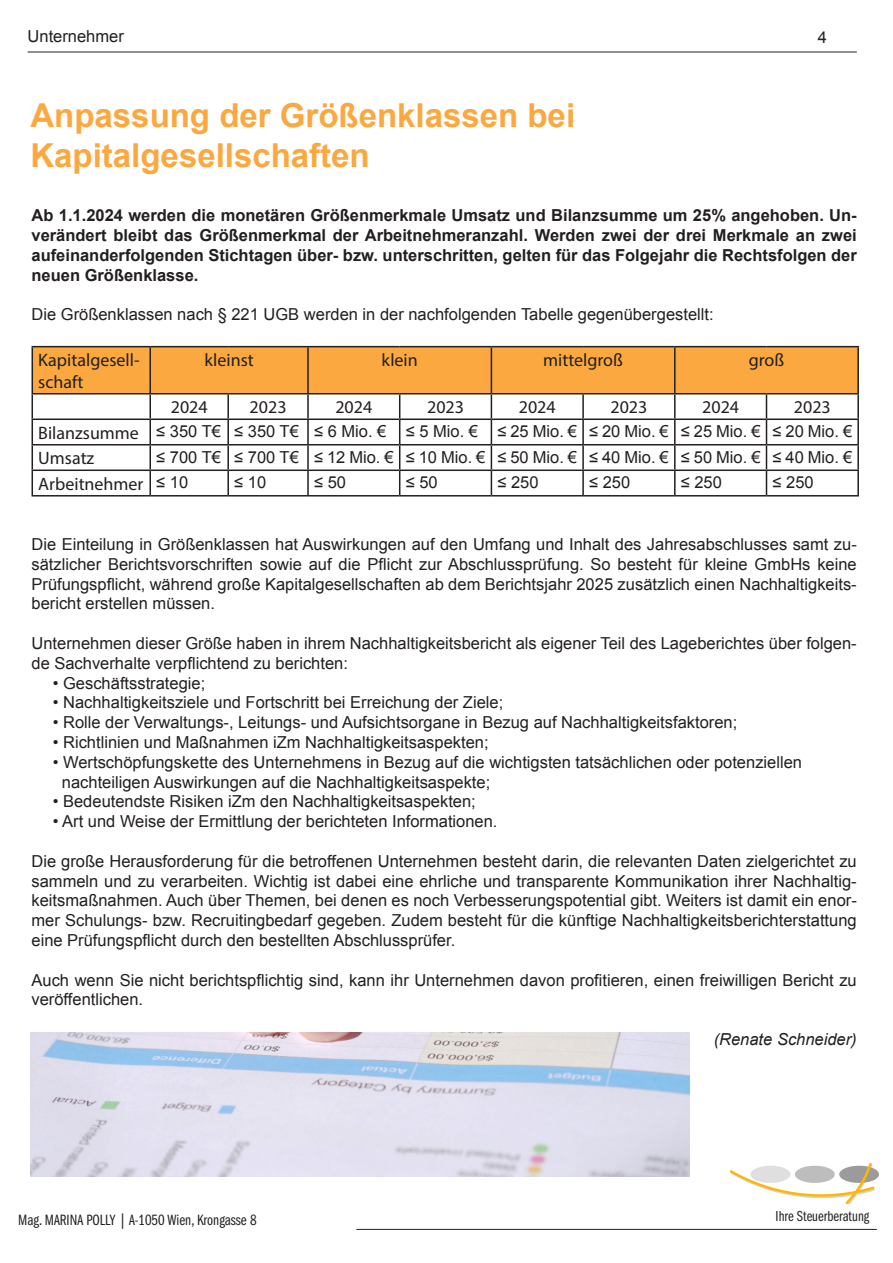
<style>
.page{position:relative;width:893px;height:1263px;background:#fff}
.page>*{position:absolute;margin:0;border:0;box-sizing:border-box;transform-origin:0 0}
.t1{font:700 33px/39.6px "Arial";color:#faa83f}
.t2{font:18px/21.6px "Myriad Pro";color:#231f20}
.t3{font:16.5px/19.8px "Arial";color:#231f20}
.t4{font:700 16.5px/19.8px "Arial";color:#231f20;text-align:justify}
.t5{font:italic 16.5px "Arial";color:#231f20}
.t6{font:15.45px "Franklin Gothic LT Pro Bk Cm";color:#231f20}
.t7{font:15px "Franklin Gothic LT Pro Bk Cm";color:#231f20}
.s1{font-family:"Myriad Pro";font-size:18px}
.s2{font-family:"Arial";font-size:16.5px}
</style>
<div class="page">
<hr style="left:28px;top:52px;width:829px;height:1px;background:#231f20">
<hr style="left:356px;top:1229px;width:521px;height:1px;background:#231f20">
<img style="left:731px;top:1164px;width:148px;height:39px">
<hr style="left:32px;top:346px;width:118px;height:1px;background:#231f20">
<hr style="left:150px;top:346px;width:78px;height:1px;background:#231f20">
<hr style="left:228px;top:346px;width:80px;height:1px;background:#231f20">
<hr style="left:308px;top:346px;width:92px;height:1px;background:#231f20">
<hr style="left:400px;top:346px;width:91px;height:1px;background:#231f20">
<hr style="left:491px;top:346px;width:92px;height:1px;background:#231f20">
<hr style="left:583px;top:346px;width:92px;height:1px;background:#231f20">
<hr style="left:675px;top:346px;width:91px;height:1px;background:#231f20">
<hr style="left:766px;top:346px;width:93px;height:1px;background:#231f20">
<hr style="left:857px;top:347px;width:2px;height:46px;background:#231f20">
<hr style="left:766px;top:393px;width:93px;height:1px;background:#231f20">
<hr style="left:857px;top:394px;width:2px;height:24px;background:#231f20">
<hr style="left:766px;top:418px;width:93px;height:2px;background:#231f20">
<hr style="left:857px;top:420px;width:2px;height:24px;background:#231f20">
<hr style="left:766px;top:444px;width:93px;height:1px;background:#231f20">
<hr style="left:857px;top:445px;width:2px;height:24px;background:#231f20">
<hr style="left:766px;top:469px;width:93px;height:2px;background:#231f20">
<svg style="left:32px;top:347px;width:826px;height:148px"></svg>
<hr style="left:857px;top:471px;width:2px;height:24px;background:#231f20">
<hr style="left:32px;top:495px;width:118px;height:1px;background:#231f20">
<hr style="left:150px;top:495px;width:78px;height:1px;background:#231f20">
<hr style="left:228px;top:495px;width:80px;height:1px;background:#231f20">
<hr style="left:308px;top:495px;width:92px;height:1px;background:#231f20">
<hr style="left:400px;top:495px;width:91px;height:1px;background:#231f20">
<hr style="left:491px;top:495px;width:92px;height:1px;background:#231f20">
<hr style="left:583px;top:495px;width:92px;height:1px;background:#231f20">
<hr style="left:675px;top:495px;width:91px;height:1px;background:#231f20">
<hr style="left:766px;top:495px;width:93px;height:1px;background:#231f20">
<img style="left:30px;top:1032px;width:659px;height:144px">
<p class="t3" style="left:28px;top:27px;width:98px">Unternehmer</p>
<p class="t3" style="left:818px;top:28px;width:11px">4</p>
<h1 class="t1" style="left:30px;top:97px;width:546px">Anpassung der Größenklassen bei<br>Kapitalgesellschaften</h1>
<p class="t4" style="left:32px;top:206px;width:827px">Ab 1.1.2024 werden die monetären Größenmerkmale Umsatz und Bilanzsumme um 25% angehoben. Un&shy;verändert bleibt das Größenmerkmal der Arbeitnehmeranzahl. Werden zwei der drei Merkmale an zwei aufeinanderfolgenden Stichtagen über- bzw. unterschritten, gelten für das Folgejahr die Rechtsfolgen der neuen Größenklasse.</p>
<p class="t3" style="left:32px;top:305px;width:684px">Die Größenklassen nach § 221 UGB werden in der nachfolgenden Tabelle gegenübergestellt:</p>
<p class="t2" style="left:38px;top:349px;width:103px">Kapitalgesell&shy;schaft</p>
<p class="t2" style="left:204px;top:349px;width:51px">kleinst</p>
<p class="t2" style="left:382px;top:349px;width:38px">klein</p>
<p class="t2" style="left:543px;top:349px;width:81px">mittelgroß</p>
<p class="t2" style="left:749px;top:349px;width:37px">groß</p>
<p class="t2" style="left:171px;top:396px;width:38px">2024</p>
<p class="t2" style="left:250px;top:396px;width:38px">2023</p>
<p class="t2" style="left:335px;top:396px;width:38px">2024</p>
<p class="t2" style="left:427px;top:396px;width:38px">2023</p>
<p class="t2" style="left:519px;top:396px;width:38px">2024</p>
<p class="t2" style="left:610px;top:396px;width:38px">2023</p>
<p class="t2" style="left:702px;top:396px;width:38px">2024</p>
<p class="t2" style="left:794px;top:396px;width:38px">2023</p>
<p class="t3" style="left:38px;top:422px;width:815px"><span class="s1">Bilanzsumme</span> ≤ 350 T€ ≤ 350 T€ ≤ 6 Mio. € ≤ 5 Mio. € ≤ 25 Mio. € ≤ 20 Mio. € ≤ 25 Mio. € ≤ 20 Mio. €</p>
<p class="t2" style="left:38px;top:447px;width:58px">Umsatz</p>
<p class="t3" style="left:156px;top:447px;width:697px">≤ 700 T€ ≤ 700 T€ ≤ 12 Mio. € ≤ 10 Mio. € ≤ 50 Mio. € ≤ 40 Mio. € ≤ 50 Mio. € ≤ 40 Mio. €</p>
<p class="t2" style="left:38px;top:473px;width:151px">Arbeitnehmer <span class="s2">≤ 10</span></p>
<p class="t3" style="left:234px;top:473px;width:33px">≤ 10</p>
<p class="t3" style="left:314px;top:473px;width:33px">≤ 50</p>
<p class="t3" style="left:406px;top:473px;width:33px">≤ 50</p>
<p class="t3" style="left:497px;top:473px;width:43px">≤ 250</p>
<p class="t3" style="left:589px;top:473px;width:43px">≤ 250</p>
<p class="t3" style="left:681px;top:473px;width:43px">≤ 250</p>
<p class="t3" style="left:772px;top:473px;width:43px">≤ 250</p>
<p class="t3" style="left:32px;top:534px;width:827px;text-align:justify">Die Einteilung in Größenklassen hat Auswirkungen auf den Umfang und Inhalt des Jahresabschlusses samt zu&shy;sätzlicher Berichtsvorschriften sowie auf die Pflicht zur Abschlussprüfung. So besteht für kleine GmbHs keine Prüfungspflicht, während große Kapitalgesellschaften ab dem Berichtsjahr 2025 zusätzlich einen Nachhaltigkeits&shy;bericht erstellen müssen.</p>
<p class="t3" style="left:32px;top:633px;width:827px">Unternehmen dieser Größe haben in ihrem Nachhaltigkeitsbericht als eigener Teil des Lageberichtes über folgen&shy;de Sachverhalte verpflichtend zu berichten:</p>
<p class="t3" style="left:53px;top:673px;width:154px">• Geschäftsstrategie;</p>
<p class="t3" style="left:53px;top:693px;width:452px">• Nachhaltigkeitsziele und Fortschritt bei Erreichung der Ziele;</p>
<p class="t3" style="left:53px;top:713px;width:686px">• Rolle der Verwaltungs-, Leitungs- und Aufsichtsorgane in Bezug auf Nachhaltigkeitsfaktoren;</p>
<p class="t3" style="left:53px;top:732px;width:437px">• Richtlinien und Maßnahmen iZm Nachhaltigkeitsaspekten;</p>
<p class="t3" style="left:62px;top:752px;width:742px;text-indent:-9px">• Wertschöpfungskette des Unternehmens in Bezug auf die wichtigsten tatsächlichen oder potenziellen nachteiligen Auswirkungen auf die Nachhaltigkeitsaspekte;</p>
<p class="t3" style="left:53px;top:792px;width:425px">• Bedeutendste Risiken iZm den Nachhaltigkeitsaspekten;</p>
<p class="t3" style="left:53px;top:812px;width:446px">• Art und Weise der Ermittlung der berichteten Informationen.</p>
<p class="t3" style="left:32px;top:851px;width:827px;text-align:justify">Die große Herausforderung für die betroffenen Unternehmen besteht darin, die relevanten Daten zielgerichtet zu sammeln und zu verarbeiten. Wichtig ist dabei eine ehrliche und transparente Kommunikation ihrer Nachhaltig&shy;keitsmaßnahmen. Auch über Themen, bei denen es noch Verbesserungspotential gibt. Weiters ist damit ein enor&shy;mer Schulungs- bzw. Recruitingbedarf gegeben. Zudem besteht für die künftige Nachhaltigkeitsberichterstattung eine Prüfungspflicht durch den bestellten Abschlussprüfer.</p>
<p class="t3" style="left:32px;top:970px;width:827px">Auch wenn Sie nicht berichtspflichtig sind, kann ihr Unternehmen davon profitieren, einen freiwilligen Bericht zu veröffentlichen.</p>
<p class="t5" style="left:714px;top:1028px;width:145px">(Renate Schneider)</p>
<p class="t6" style="left:18px;top:1211px;width:240px">Mag. MARINA POLLY | A-1050 Wien, Krongasse 8</p>
<p class="t7" style="left:776px;top:1208px;width:95px">Ihre Steuerberatung</p>
</div>
